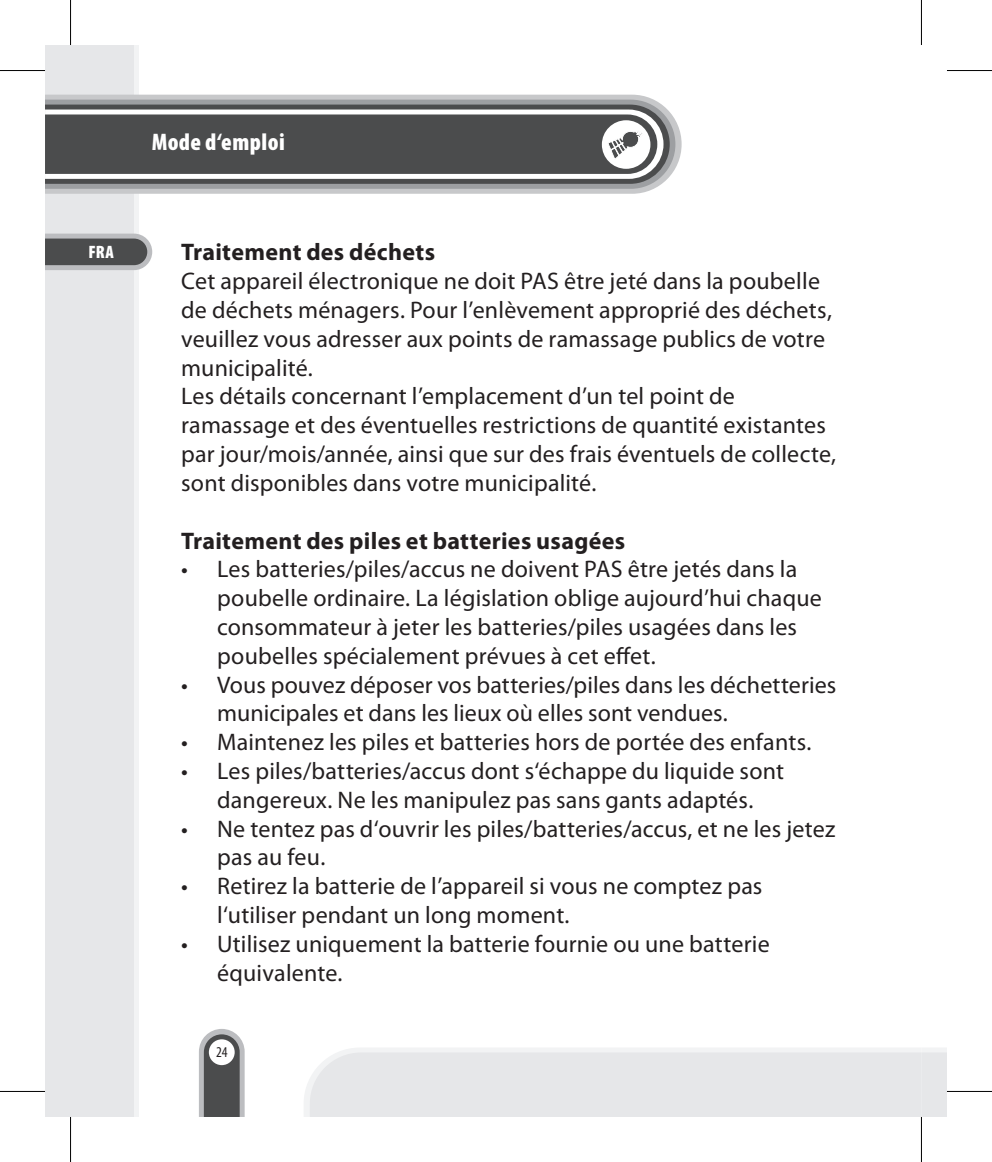
<style>
.page{position:relative;width:992px;height:1162px;background:#fff}
.page>*{position:absolute;margin:0;border:0;box-sizing:border-box;transform-origin:0 0}
.t1{font:24px/28.8px "Myriad Pro";letter-spacing:.01em;color:#231f20}
.t2{font:700 24px "Myriad Pro";letter-spacing:.01em;color:#231f20}
.t3{font:900 condensed 24px "Myriad Pro";letter-spacing:.02em;color:#fff}
.t4{font:900 condensed 18px "Myriad Pro";color:#fff}
.t5{font:condensed 15px "Myriad Pro";color:#231f20}
</style>
<div class="page">
<div style="left:45px;top:45px;width:89px;height:1071px;background:#e6e7e9"></div>
<div style="left:134px;top:45px;width:5px;height:1071px;background:#f2f3f4"></div>
<svg style="left:199px;top:1029px;width:46px;height:87px"></svg>
<svg style="left:45px;top:234px;width:107px;height:36px;background:#707173"></svg>
<svg style="left:45px;top:95px;width:636px;height:99px;background:#cbccce"></svg>
<svg style="left:45px;top:100px;width:630px;height:89px;background:#a0a2a5"></svg>
<svg style="left:45px;top:105px;width:624px;height:79px;background:#545556"></svg>
<svg style="left:45px;top:109px;width:618px;height:70px;background:#6c6d6d"></svg>
<svg style="left:304px;top:1048px;width:642px;height:68px;background:#e7e8ea"></svg>
<svg style="left:0;top:1091px;width:45px;height:1px"></svg>
<svg style="left:946px;top:1089px;width:45px;height:4px"></svg>
<svg style="left:921px;top:0;width:1px;height:45px"></svg>
<svg style="left:919px;top:1116px;width:4px;height:45px"></svg>
<hr style="left:0;top:70px;width:45px;height:1px;background:#000">
<hr style="left:946px;top:70px;width:45px;height:1px;background:#000">
<hr style="left:0;top:1090px;width:45px;height:1px;background:#000">
<hr style="left:946px;top:1090px;width:45px;height:1px;background:#000">
<hr style="left:70px;top:0;width:1px;height:45px;background:#000">
<hr style="left:70px;top:1116px;width:1px;height:45px;background:#000">
<hr style="left:920px;top:0;width:1px;height:45px;background:#000">
<hr style="left:920px;top:1116px;width:1px;height:45px;background:#000">
<p class="t4" style="left:88px;top:242px;width:27px">FRA</p>
<p class="t3" style="left:152px;top:129px;width:135px">Mode d‘emploi</p>
<p class="t2" style="left:181px;top:237px;width:255px">Traitement des déchets</p>
<p class="t1" style="left:181px;top:266px;width:656px">Cet appareil électronique ne doit PAS être jeté dans la poubelle de déchets ménagers. Pour l’enlèvement approprié des déchets, veuillez vous adresser aux points de ramassage publics de votre municipalité.<br>Les détails concernant l’emplacement d’un tel point de ramassage et des éventuelles restrictions de quantité existantes par jour/mois/année, ainsi que sur des frais éventuels de collecte, sont disponibles dans votre municipalité.</p>
<p class="t2" style="left:181px;top:525px;width:445px">Traitement des piles et batteries usagées</p>
<p class="t1" style="left:217px;top:554px;width:606px;text-indent:-36px">• Les batteries/piles/accus ne doivent PAS être jetés dans la poubelle ordinaire. La législation oblige aujourd’hui chaque consommateur à jeter les batteries/piles usagées dans les poubelles spécialement prévues à cet effet.</p>
<p class="t1" style="left:217px;top:669px;width:620px;text-indent:-36px">• Vous pouvez déposer vos batteries/piles dans les déchetteries municipales et dans les lieux où elles sont vendues.</p>
<p class="t1" style="left:181px;top:727px;width:632px">• Maintenez les piles et batteries hors de portée des enfants.</p>
<p class="t1" style="left:181px;top:756px;width:604px;text-align:center">• Les piles/batteries/accus dont s‘échappe du liquide sont dangereux. Ne les manipulez pas sans gants adaptés.</p>
<p class="t1" style="left:217px;top:813px;width:619px;text-indent:-36px">• Ne tentez pas d‘ouvrir les piles/batteries/accus, et ne les jetez pas au feu.</p>
<p class="t1" style="left:217px;top:871px;width:546px;text-indent:-36px">• Retirez la batterie de l’appareil si vous ne comptez pas l‘utiliser pendant un long moment.</p>
<p class="t1" style="left:217px;top:929px;width:554px;text-indent:-36px">• Utilisez uniquement la batterie fournie ou une batterie équivalente.</p>
<p class="t5" style="left:216px;top:1043px;width:13px">24</p>
</div>
